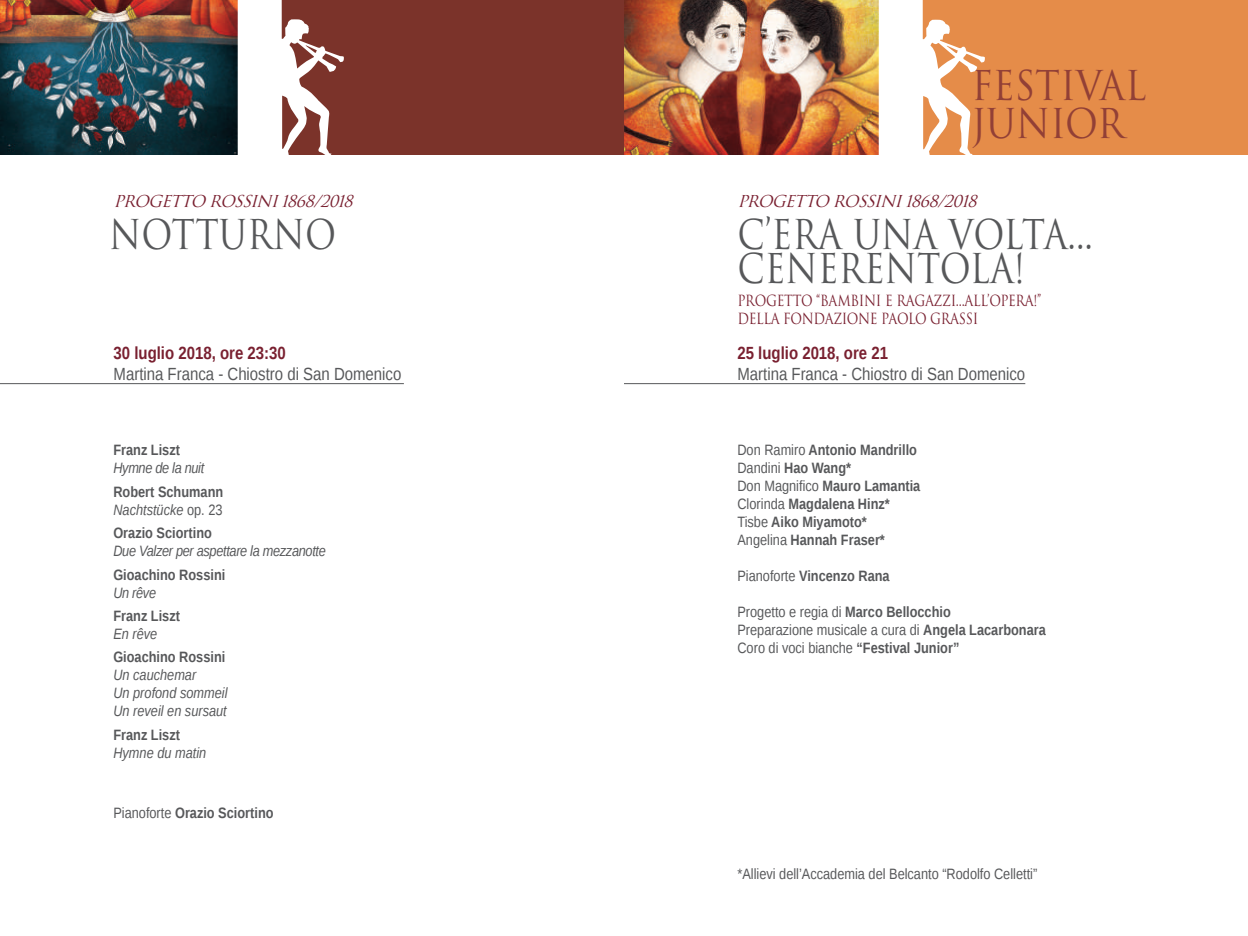
<style>
.page{position:relative;width:1248px;height:936px;background:#fff}
.page>*{position:absolute;margin:0;border:0;box-sizing:border-box;transform-origin:0 0}
.t1{font:40px/34px "Trajan";color:#57585a;scale:.85 1}
.t2{font:40px/38px "Trajan";color:#924036;scale:.9 1}
.t3{font:17.6px "Liberation Sans";color:#57585a;scale:.85 1}
.t4{font:700 17.6px "Liberation Sans";color:#792030;scale:.85 1}
.t5{font:italic 16px "Trajan Pro 3";letter-spacing:-.045em;color:#792030}
.t6{font:700 15px/18px "Liberation Sans";color:#57585a;scale:.85 1}
.t7{font:15px/18px "Liberation Sans";color:#57585a;scale:.85 1}
.t8{font:italic 15px/18px "Liberation Sans";color:#57585a;scale:.85 1}
.t9{font:15px/18px "Trajan";letter-spacing:-.025em;color:#792030;scale:.85 1}
.t10{font:italic 15px "Liberation Sans";letter-spacing:-.025em;color:#57585a;scale:.85 1}
.s1{font-weight:400;font-style:italic}
.s2{font-weight:400}
.s3{font-weight:700}
</style>
<div class="page">
<div style="left:0;top:0;width:624px;height:154px;background:#7b332a"></div>
<hr style="left:0;top:383px;width:404px;height:1px;background:#57585a">
<div style="left:624px;top:0;width:623px;height:154px;background:#e58c49"></div>
<hr style="left:624px;top:383px;width:401px;height:1px;background:#57585a">
<img style="left:624px;top:0;width:254px;height:154px">
<svg style="left:878px;top:0;width:107px;height:155px"></svg>
<img style="left:0;top:0;width:238px;height:154px">
<svg style="left:238px;top:0;width:106px;height:155px"></svg>
<h1 class="t2" style="left:971px;top:67px;width:196px">FESTIVAL<br>JUNIOR</h1>
<p class="t5" style="left:114px;top:190px;width:247px">PROGETTO ROSSINI1868/2018</p>
<p class="t5" style="left:737px;top:190px;width:247px">PROGETTO ROSSINI1868/2018</p>
<h1 class="t1" style="left:109px;top:218px;width:269px">NOTTURNO</h1>
<h1 class="t1" style="left:737px;top:218px;width:420px">C’ERA UNA VOLTA...<br>CENERENTOLA!</h1>
<p class="t9" style="left:737px;top:292px;width:359px">PROGETTO “BAMBINI E RAGAZZI...ALL’OPERA!”<br>DELLA FONDAZIONE PAOLO GRASSI</p>
<p class="t4" style="left:114px;top:341px;width:204px">30 luglio 2018, ore 23:30</p>
<p class="t3" style="left:114px;top:364px;width:340px">Martina Franca - Chiostro di San Domenico</p>
<p class="t4" style="left:737px;top:341px;width:179px">25 luglio 2018, ore 21</p>
<p class="t3" style="left:737px;top:364px;width:340px">Martina Franca - Chiostro di San Domenico</p>
<p class="t6" style="left:113px;top:441px;width:80px">Franz Liszt</p>
<p class="t10" style="left:113px;top:458px;width:108px">Hymne de la nuit</p>
<p class="t6" style="left:113px;top:482px;width:131px">Robert Schumann<br><span class="s1">Nachtstücke</span> <span class="s2">op. 23</span></p>
<p class="t6" style="left:113px;top:523px;width:117px">Orazio Sciortino</p>
<p class="t10" style="left:113px;top:541px;width:251px">Due Valzer per aspettare la mezzanotte</p>
<p class="t6" style="left:113px;top:565px;width:133px">Gioachino Rossini</p>
<p class="t8" style="left:113px;top:583px;width:52px">Un rêve</p>
<p class="t6" style="left:113px;top:606px;width:80px">Franz Liszt</p>
<p class="t8" style="left:113px;top:624px;width:53px">En rêve</p>
<p class="t6" style="left:113px;top:647px;width:133px">Gioachino Rossini</p>
<p class="t8" style="left:113px;top:666px;width:136px">Un cauchemar<br>Un profond sommeil<br>Un reveil en sursaut</p>
<p class="t6" style="left:113px;top:725px;width:80px">Franz Liszt</p>
<p class="t8" style="left:113px;top:743px;width:111px">Hymne du matin</p>
<p class="t6" style="left:737px;top:441px;width:217px"><span class="s2">Don Ramiro</span> Antonio Mandrillo<br><span class="s2">Dandini</span> Hao Wang*<br><span class="s2">Don Magnifico</span> Mauro Lamantia<br><span class="s2">Clorinda</span> Magdalena Hinz*<br><span class="s2">Tisbe</span> Aiko Miyamoto*<br><span class="s2">Angelina</span> Hannah Fraser*</p>
<p class="t6" style="left:737px;top:567px;width:180px"><span class="s2">Pianoforte</span> Vincenzo Rana</p>
<p class="t7" style="left:737px;top:603px;width:364px">Progetto e regia di <span class="s3">Marco Bellocchio<br></span>Preparazione musicale a cura di <span class="s3">Angela Lacarbonara<br></span>Coro di voci bianche <span class="s3">“Festival Junior”</span></p>
<p class="t6" style="left:113px;top:803px;width:190px"><span class="s2">Pianoforte</span> Orazio Sciortino</p>
<p class="t7" style="left:737px;top:865px;width:354px">*Allievi dell’Accademia del Belcanto “Rodolfo Celletti”</p>
</div>
